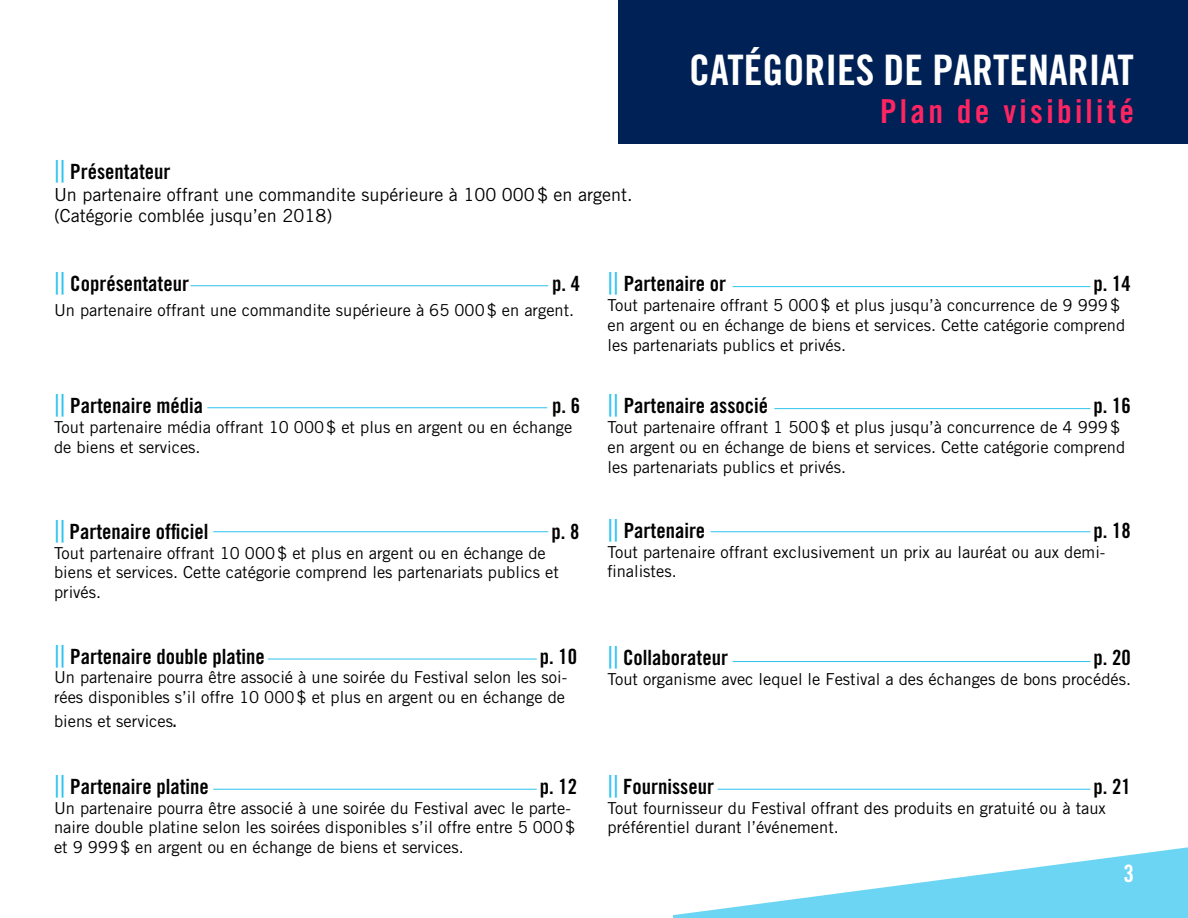
<style>
.page{position:relative;width:1188px;height:918px;background:#fff}
.page>*{position:absolute;margin:0;border:0;box-sizing:border-box;transform-origin:0 0}
.t1{font:42px "Trade Gothic LT Std Bd Cn 20";color:#fff}
.t2{font:33px "Trade Gothic LT Std Bd Cn 20";letter-spacing:.1em;color:#ff2562}
.t3{font:24px "Trade Gothic LT Std Bd Cn 20";color:#fff}
.t4{font:21px "Trade Gothic LT Std Bd Cn 20";color:#000}
.t5{font:18px/21.6px "Trade Gothic LT Std";color:#000}
.t6{font:16.5px/19.8px "Trade Gothic LT Std";color:#000}
.s1{font-family:"Rakesly Rg";color:#2dc3ee}
.s2{font-family:"Rakesly Bk";font-size:19.5px}
</style>
<div class="page">
<svg style="left:673px;top:847px;width:515px;height:71px"></svg>
<div style="left:619px;top:0;width:569px;height:144px;background:#002156"></div>
<hr style="left:207px;top:408px;width:340px;height:1px;background:#2dc3ee">
<hr style="left:190px;top:285px;width:358px;height:1px;background:#2dc3ee">
<hr style="left:213px;top:531px;width:335px;height:1px;background:#2dc3ee">
<hr style="left:268px;top:659px;width:269px;height:1px;background:#2dc3ee">
<hr style="left:213px;top:789px;width:324px;height:1px;background:#2dc3ee">
<hr style="left:718px;top:789px;width:372px;height:1px;background:#2dc3ee">
<hr style="left:733px;top:661px;width:357px;height:1px;background:#2dc3ee">
<hr style="left:711px;top:531px;width:379px;height:1px;background:#2dc3ee">
<hr style="left:774px;top:408px;width:316px;height:1px;background:#2dc3ee">
<hr style="left:733px;top:286px;width:357px;height:1px;background:#2dc3ee">
<p class="t4" style="left:54px;top:159px;width:118px"><span class="s1">||</span> Présentateur</p>
<p class="t5" style="left:54px;top:183px;width:580px">Un partenaire offrant une commandite supérieure à 100 000$ en argent. (Catégorie comblée jusqu’en 2018)</p>
<h1 class="t1" style="left:689px;top:45px;width:446px">CATÉGORIES DE PARTENARIAT</h1>
<h2 class="t2" style="left:880px;top:92px;width:255px">Plan de visibilité</h2>
<p class="t4" style="left:54px;top:271px;width:137px"><span class="s1">||</span> Coprésentateur</p>
<p class="t4" style="left:552px;top:271px;width:29px">p. 4</p>
<p class="t6" style="left:54px;top:300px;width:522px">Un partenaire offrant une commandite supérieure à 65 000$ en argent.</p>
<p class="t4" style="left:54px;top:393px;width:151px"><span class="s1">||</span> Partenaire média</p>
<p class="t4" style="left:552px;top:393px;width:29px">p. 6</p>
<p class="t6" style="left:54px;top:417px;width:520px">Tout partenaire média offrant 10 000$ et plus en argent ou en échange de biens et services.</p>
<p class="t4" style="left:54px;top:519px;width:156px"><span class="s1">||</span> Partenaire officiel</p>
<p class="t4" style="left:552px;top:519px;width:29px">p. 8</p>
<p class="t6" style="left:54px;top:543px;width:506px">Tout partenaire offrant 10 000$ et plus en argent ou en échange de biens et services. Cette catégorie comprend les partenariats publics et privés.</p>
<p class="t4" style="left:54px;top:643px;width:212px"><span class="s1">||</span> Partenaire double platine</p>
<p class="t4" style="left:540px;top:643px;width:39px">p. 10</p>
<p class="t6" style="left:54px;top:667px;width:515px">Un partenaire pourra être associé à une soirée du Festival selon les soi&shy;rées disponibles s’il offre 10 000$ et plus en argent ou en échange de</p>
<p class="t6" style="left:54px;top:711px;width:124px">biens et services<span class="s2">.</span></p>
<p class="t4" style="left:54px;top:774px;width:156px"><span class="s1">||</span> Partenaire platine</p>
<p class="t4" style="left:540px;top:774px;width:39px">p. 12</p>
<p class="t6" style="left:54px;top:798px;width:523px">Un partenaire pourra être associé à une soirée du Festival avec le parte&shy;naire double platine selon les soirées disponibles s’il offre entre 5 000$ et 9 999$ en argent ou en échange de biens et services.</p>
<p class="t4" style="left:608px;top:271px;width:120px"><span class="s1">||</span> Partenaire or</p>
<p class="t4" style="left:1093px;top:271px;width:39px">p. 14</p>
<p class="t6" style="left:608px;top:295px;width:519px">Tout partenaire offrant 5 000$ et plus jusqu’à concurrence de 9 999$ en argent ou en échange de biens et services. Cette catégorie comprend les partenariats publics et privés.</p>
<p class="t4" style="left:608px;top:393px;width:162px"><span class="s1">||</span> Partenaire associé</p>
<p class="t4" style="left:1093px;top:393px;width:39px">p. 16</p>
<p class="t6" style="left:608px;top:417px;width:519px">Tout partenaire offrant 1 500$ et plus jusqu’à concurrence de 4 999$ en argent ou en échange de biens et services. Cette catégorie comprend les partenariats publics et privés.</p>
<p class="t4" style="left:608px;top:518px;width:99px"><span class="s1">||</span> Partenaire</p>
<p class="t4" style="left:1094px;top:518px;width:39px">p. 18</p>
<p class="t6" style="left:608px;top:542px;width:499px">Tout partenaire offrant exclusivement un prix au lauréat ou aux demi&shy;finalistes.</p>
<p class="t4" style="left:608px;top:645px;width:122px"><span class="s1">||</span> Collaborateur</p>
<p class="t4" style="left:1093px;top:645px;width:39px">p. 20</p>
<p class="t6" style="left:608px;top:669px;width:525px">Tout organisme avec lequel le Festival a des échanges de bons procédés.</p>
<p class="t4" style="left:608px;top:774px;width:108px"><span class="s1">||</span> Fournisseur</p>
<p class="t4" style="left:1093px;top:774px;width:39px">p. 21</p>
<p class="t6" style="left:608px;top:798px;width:500px">Tout fournisseur du Festival offrant des produits en gratuité ou à taux préférentiel durant l’événement.</p>
<h3 class="t3" style="left:1123px;top:859px;width:12px">3</h3>
</div>
